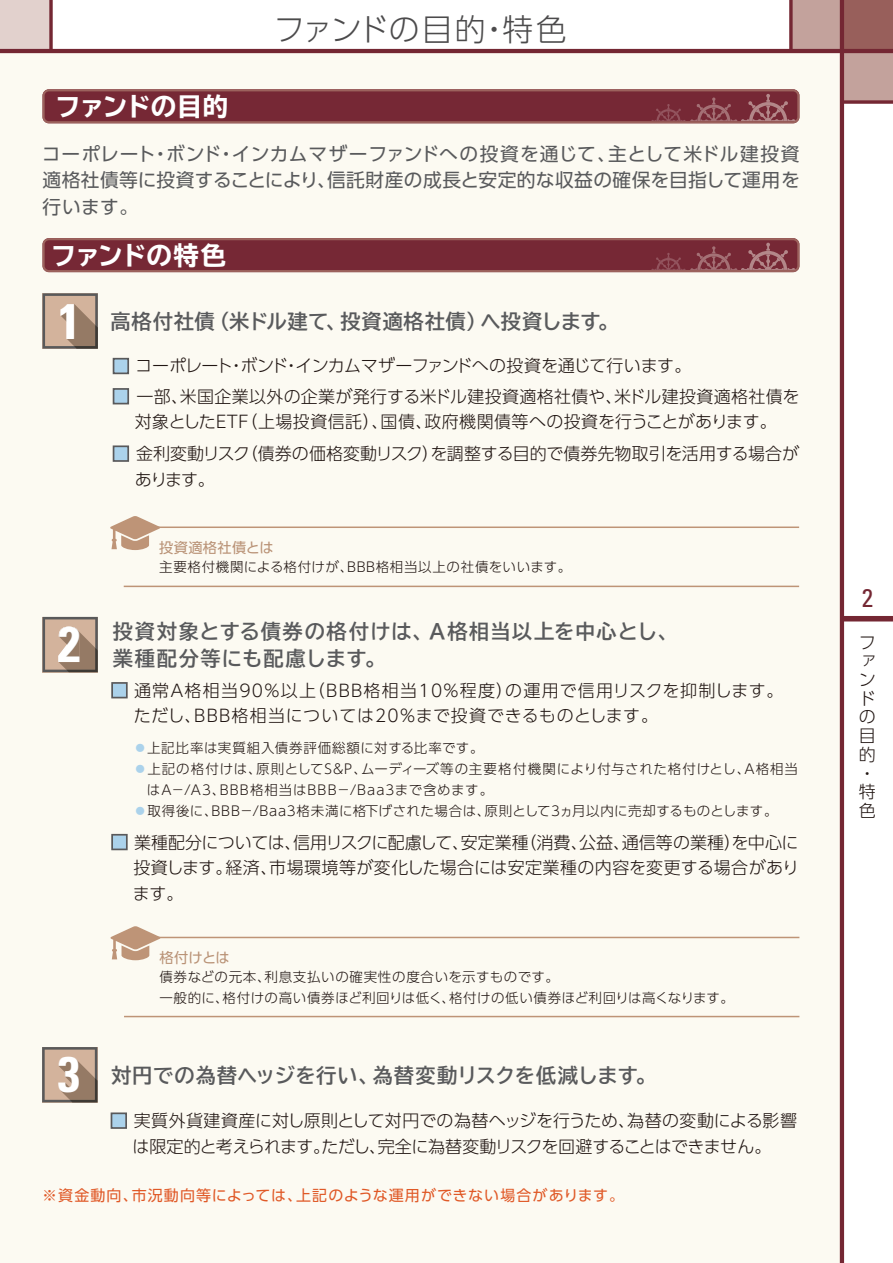
<style>
.page{position:relative;width:893px;height:1263px;background:#fff}
.page>*{position:absolute;margin:0;border:0;box-sizing:border-box;transform-origin:0 0}
.t1{font:700 condensed 49.95px "Univers";color:#fff}
.t2{font:30.9px "UD Shin Go Pro Light 90 pv RKSJ H";letter-spacing:.005em;color:#4c4b4c}
.t3{font:25.5px "TBUD Go Std Ex Bold 90 pv RKSJ H";letter-spacing:-.025em;color:#fff}
.t4{font:condensed 25.5px "Univers";color:#742733}
.t5{font:20.25px "TBUD Go Std Bold 90 pv RKSJ H";letter-spacing:.035em;color:#595a5c}
.t6{font:18.75px/26.2px "UD Shin Go Pro Regular 90 pv RKSJ H";letter-spacing:.015em;color:#595a5c;text-align:justify}
.t7{font:16.95px/18.8px "UD Shin Go Pro Light 90 pv RKSJ H";letter-spacing:.005em;color:#211613;text-align:center}
.t8{font:16.95px/25.5px "UD Shin Go Pro Light 90 pv RKSJ H";letter-spacing:.055em;color:#211613}
.t9{font:16.95px "UD Shin Go Pro Light 90 pv RKSJ H";letter-spacing:-.025em;color:#211613}
.t10{font:15px "UD Shin Go Pro Regular 90 pv RKSJ H";letter-spacing:.07em;color:#e05927}
.t11{font:14.25px "UD Shin Go Pro Regular 90 pv RKSJ H";letter-spacing:.025em;color:#b99276}
.t12{font:13.5px/21px "UD Shin Go Pro Light 90 pv RKSJ H";letter-spacing:.05em;color:#211613}
.t13{font:13.5px "UD Shin Go Pro Light 90 pv RKSJ H";letter-spacing:.03em;color:#211613}
.s1{font-family:"UD Shin Go Pro Medium 90 pv RKSJ H";color:#abd2eb}
.s2{color:#abd2eb}
</style>
<div class="page">
<div style="left:0;top:0;width:51px;height:51px;background:#e2d1cd"></div>
<svg style="left:49px;top:0;width:4px;height:49px"></svg>
<div style="left:842px;top:0;width:51px;height:51px;background:#985f5b"></div>
<div style="left:842px;top:51px;width:51px;height:51px;background:#c3a29c"></div>
<div style="left:791px;top:0;width:51px;height:51px;background:#c3a29c"></div>
<div style="left:0;top:51px;width:842px;height:1212px;background:#fcfaf2"></div>
<div style="left:842px;top:616px;width:51px;height:5px;background:#742733"></div>
<hr style="left:840px;top:0;width:4px;height:1263px;background:#742733">
<hr style="left:0;top:49px;width:893px;height:4px;background:#742733">
<svg style="left:844px;top:100px;width:49px;height:4px"></svg>
<svg style="left:789px;top:0;width:4px;height:49px"></svg>
<svg style="left:42px;top:1047px;width:56px;height:55px;background:#a78e7c"></svg>
<div style="left:111px;top:1112px;width:16px;height:17px;border:2px solid #59595b"></div>
<svg style="left:43px;top:617px;width:55px;height:55px;background:#a99180"></svg>
<div style="left:111px;top:682px;width:17px;height:16px;border:2px solid #59595b"></div>
<div style="left:111px;top:834px;width:17px;height:16px;border:2px solid #59595b"></div>
<hr style="left:124px;top:937px;width:675px;height:1px;background:#be9477">
<hr style="left:124px;top:1016px;width:675px;height:1px;background:#be9477">
<svg style="left:111px;top:926px;width:49px;height:34px"></svg>
<svg style="left:43px;top:89px;width:756px;height:34px;background:#7c323c"></svg>
<svg style="left:43px;top:238px;width:756px;height:34px;background:#7c323c"></svg>
<div style="left:113px;top:388px;width:16px;height:16px;border:2px solid #59595b"></div>
<div style="left:113px;top:445px;width:16px;height:17px;border:2px solid #59595b"></div>
<svg style="left:43px;top:293px;width:55px;height:56px;background:#ad9481"></svg>
<div style="left:113px;top:358px;width:16px;height:16px;border:2px solid #59595b"></div>
<hr style="left:124px;top:526px;width:675px;height:2px;background:#be9477">
<hr style="left:124px;top:586px;width:675px;height:1px;background:#be9477">
<svg style="left:110px;top:516px;width:50px;height:34px"></svg>
<h3 class="t3" style="left:55px;top:96px;width:175px">ファンドの目的</h3>
<h2 class="t2" style="left:274px;top:18px;width:295px">ファンドの目的・特色</h2>
<p class="t6" style="left:42px;top:143px;width:760px">コーポレート・ボンド・インカムマザーファンドへの投資を通じて、主として米ドル建投資適格社債等に投資することにより、信託財産の成長と安定的な収益の確保を目指して運用を行います。</p>
<h3 class="t3" style="left:51px;top:245px;width:177px">ファンドの特色</h3>
<h1 class="t1" style="left:58px;top:290px;width:24px">1</h1>
<h1 class="t1" style="left:58px;top:614px;width:24px">2</h1>
<p class="t5" style="left:111px;top:314px;width:509px">高格付社債（米ドル建て、投資適格社債）へ投資します。</p>
<p class="t9" style="left:112px;top:360px;width:580px"><span class="s1">■</span> コーポレート・ボンド・インカムマザーファンドへの投資を通じて行います。</p>
<p class="t7" style="left:112px;top:386px;width:689px;line-height:25.5px"><span class="s1">■</span> 一部、米国企業以外の企業が発行する米ドル建投資適格社債や、米ドル建投資適格社債を対象としたETF（上場投資信託）、国債、政府機関債等への投資を行うことがあります。</p>
<p class="t7" style="left:135px;top:443px;width:666px;line-height:25.5px;text-align:left;text-indent:-22px"><span class="s1">■</span> 金利変動リスク（債券の価格変動リスク）を調整する目的で債券先物取引を活用する場合があります。</p>
<p class="t11" style="left:159px;top:542px;width:116px">投資適格社債とは</p>
<p class="t12" style="left:159px;top:558px;width:414px">主要格付機関による格付けが、BBB格相当以上の社債をいいます。</p>
<p class="t5" style="left:113px;top:624px;width:567px">投資対象とする債券の格付けは、Ａ格相当以上を中心とし、</p>
<p class="t5" style="left:113px;top:650px;width:274px">業種配分等にも配慮します。</p>
<p class="t8" style="left:134px;top:680px;width:651px;text-indent:-23px"><span class="s1">■</span> 通常Ａ格相当90％以上（BBB格相当10％程度）の運用で信用リスクを抑制します。ただし、BBB格相当については20％まで投資できるものとします。</p>
<p class="t12" style="left:133px;top:739px;width:352px"><span class="s2">●</span>上記比率は実質組入債券評価総額に対する比率です。</p>
<p class="t12" style="left:147px;top:760px;width:652px;text-indent:-13px"><span class="s2">●</span>上記の格付けは、原則としてS&amp;P、ムーディーズ等の主要格付機関により付与された格付けとし、A格相当はA－/A3、BBB格相当はBBB－/Baa3まで含めます。</p>
<p class="t13" style="left:133px;top:806px;width:646px"><span class="s2">●</span>取得後に、BBB－/Baa3格未満に格下げされた場合は、原則として3ヵ月以内に売却するものとします。</p>
<p class="t7" style="left:133px;top:832px;width:668px;line-height:25.5px;text-align:justify;text-indent:-22px"><span class="s1">■</span> 業種配分については、信用リスクに配慮して、安定業種（消費、公益、通信等の業種）を中心に投資します。経済、市場環境等が変化した場合には安定業種の内容を変更する場合があります。</p>
<p class="t11" style="left:159px;top:952px;width:72px">格付けとは</p>
<p class="t12" style="left:159px;top:969px;width:576px;line-height:20.2px">債券などの元本、利息支払いの確実性の度合いを示すものです。<br>一般的に、格付けの高い債券ほど利回りは低く、格付けの低い債券ほど利回りは高くなります。</p>
<h1 class="t1" style="left:58px;top:1044px;width:24px">3</h1>
<p class="t5" style="left:111px;top:1067px;width:546px">対円での為替ヘッジを行い、為替変動リスクを低減します。</p>
<p class="t7" style="left:110px;top:1110px;width:688px;line-height:25.5px"><span class="s1">■</span> 実質外貨建資産に対し原則として対円での為替ヘッジを行うため、為替の変動による影響は限定的と考えられます。ただし、完全に為替変動リスクを回避することはできません。</p>
<p class="t10" style="left:42px;top:1189px;width:583px">※資金動向、市況動向等によっては、上記のような運用ができない場合があります。</p>
<h3 class="t4" style="left:862px;top:582px;width:13px">2</h3>
<p class="t7" style="left:859px;top:635px;width:18px;text-align:left">ファンドの目的・特色</p>
</div>
